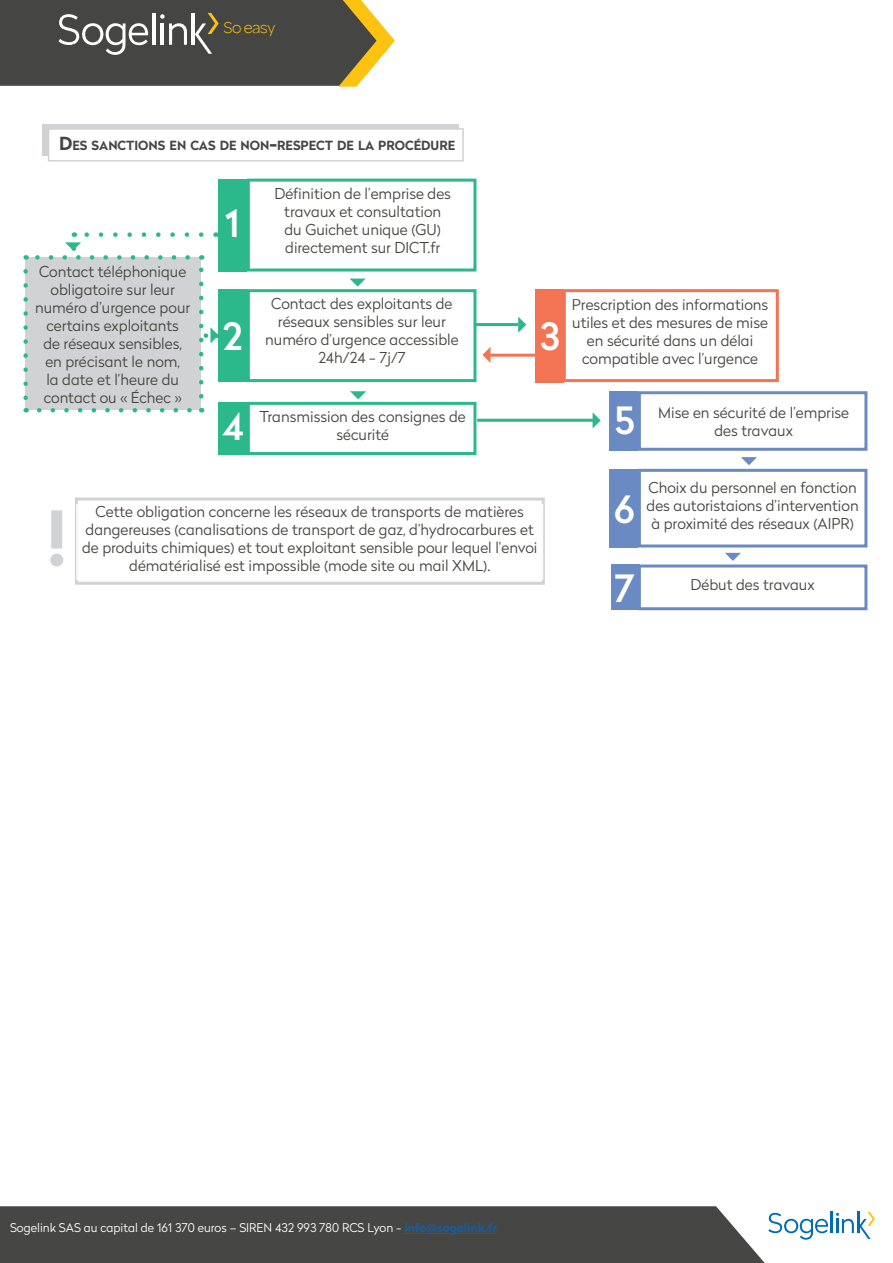
<style>
.page{position:relative;width:893px;height:1263px;background:#fff}
.page>*{position:absolute;margin:0;border:0;box-sizing:border-box;transform-origin:0 0}
.t1{font:700 75px "Radikal";color:#d1d2d4}
.t2{font:500 37.5px/78.6px "Radikal";color:#fff}
.t3{font:300 16.95px "Omnes";letter-spacing:-.025em;color:#fec210}
.t4{font:300 15px/18px "Radikal";color:#464542;text-align:center}
.t5{font:700 12.6px "Radikal";color:#454644}
.t6{font:300 12px "Radikal";color:#fff}
.s1{font-size:18px}
.s2{font-weight:700;color:#175d9e}
</style>
<div class="page">
<svg style="left:0;top:0;width:395px;height:87px;background:#605e54"></svg>
<hr style="left:831px;top:1212px;width:2px;height:21px;background:#006bb5">
<svg style="left:836px;top:1212px;width:39px;height:27px"></svg>
<svg style="left:0;top:1206px;width:828px;height:57px;background:#585a58"></svg>
<div style="left:43px;top:124px;width:416px;height:31px;background:#d1d2d4"></div>
<div style="left:48px;top:128px;width:416px;height:34px;background:#fff;border:2px solid #d1d2d4"></div>
<div style="left:247px;top:179px;width:229px;height:93px;border:3px solid #2bb98c"></div>
<div style="left:247px;top:289px;width:229px;height:93px;border:3px solid #2bb98c"></div>
<div style="left:247px;top:402px;width:229px;height:53px;border:3px solid #2bb98c"></div>
<div style="left:563px;top:289px;width:216px;height:93px;border:3px solid #f37452"></div>
<div style="left:638px;top:391px;width:229px;height:60px;border:3px solid #698ac3"></div>
<div style="left:638px;top:564px;width:229px;height:46px;border:3px solid #698ac3"></div>
<div style="left:638px;top:469px;width:229px;height:78px;border:3px solid #698ac3"></div>
<hr style="left:477px;top:419px;width:118px;height:3px;background:#2bb98c">
<svg style="left:593px;top:413px;width:8px;height:15px"></svg>
<svg style="left:350px;top:391px;width:16px;height:8px"></svg>
<svg style="left:350px;top:279px;width:15px;height:8px"></svg>
<hr style="left:475px;top:323px;width:43px;height:3px;background:#2bb98c">
<svg style="left:518px;top:317px;width:8px;height:16px"></svg>
<div style="left:536px;top:289px;width:28px;height:93px;background:#f37452"></div>
<div style="left:610px;top:391px;width:28px;height:59px;background:#698ac3"></div>
<div style="left:610px;top:469px;width:28px;height:78px;background:#698ac3"></div>
<div style="left:611px;top:564px;width:28px;height:46px;background:#698ac3"></div>
<hr style="left:490px;top:354px;width:45px;height:3px;background:#f37452">
<svg style="left:482px;top:347px;width:9px;height:16px"></svg>
<div style="left:219px;top:179px;width:28px;height:92px;background:#2bb98c"></div>
<div style="left:219px;top:289px;width:28px;height:93px;background:#2bb98c"></div>
<div style="left:219px;top:402px;width:28px;height:53px;background:#2bb98c"></div>
<svg style="left:741px;top:457px;width:16px;height:8px"></svg>
<svg style="left:725px;top:553px;width:16px;height:8px"></svg>
<div style="left:75px;top:497px;width:470px;height:88px;border:3px solid #d1d2d4"></div>
<svg style="left:23px;top:232px;width:196px;height:180px"></svg>
<p class="t3" style="left:223px;top:19px;width:53px">So easy</p>
<p class="t5" style="left:59px;top:136px;width:397px"><span class="s1">D</span>ES SANCTIONS EN CAS DE NON<span class="s1">-</span>RESPECT DE LA PROCÉDURE</p>
<p class="t4" style="left:274px;top:184px;width:178px">Définition de l’emprise des travaux et consultation du Guichet unique (GU) directement sur DICT.fr</p>
<h2 class="t2" style="left:225px;top:183px;width:16px">1</h2>
<p class="t4" style="left:35px;top:262px;width:157px">Contact téléphonique obligatoire sur leur numéro d’urgence pour certains exploitants<br>de réseaux sensibles, en précisant le nom,<br>la date et l’heure du contact ou « Échec »</p>
<p class="t4" style="left:265px;top:294px;width:195px">Contact des exploitants de réseaux sensibles sur leur numéro d’urgence accessible<br>24h/24 - 7j/7</p>
<p class="t4" style="left:572px;top:296px;width:198px">Prescription des informations utiles et des mesures de mise en sécurité dans un délai compatible avec l’urgence</p>
<p class="t4" style="left:658px;top:403px;width:192px">Mise en sécurité de l’emprise des travaux</p>
<h2 class="t2" style="left:222px;top:296px;width:21px">2</h2>
<h2 class="t2" style="left:540px;top:296px;width:21px">3</h2>
<h2 class="t2" style="left:223px;top:387px;width:23px">4</h2>
<h2 class="t2" style="left:614px;top:380px;width:22px">5</h2>
<p class="t4" style="left:260px;top:407px;width:208px">Transmission des consignes de sécurité</p>
<h1 class="t1" style="left:46px;top:483px;width:24px">!</h1>
<p class="t4" style="left:82px;top:502px;width:457px">Cette obligation concerne les réseaux de transports de matières dangereuses (canalisations de transport de gaz, d’hydrocarbures et de produits chimiques) et tout exploitant sensible pour lequel l’envoi</p>
<p class="t4" style="left:129px;top:556px;width:362px">dématérialisé est impossible (mode site ou mail XML).</p>
<h2 class="t2" style="left:614px;top:469px;width:22px">6<br>7</h2>
<p class="t4" style="left:647px;top:478px;width:214px">Choix du personnel en fonction des autoristaions d’intervention à proximité des réseaux (AIPR)</p>
<p class="t4" style="left:691px;top:575px;width:126px">Début des travaux</p>
<p class="t6" style="left:10px;top:1219px;width:488px">Sogelink SAS au capital de 161 370 euros – SIREN 432 993 780 RCS Lyon - <span class="s2">info@sogelink.fr</span></p>
</div>
